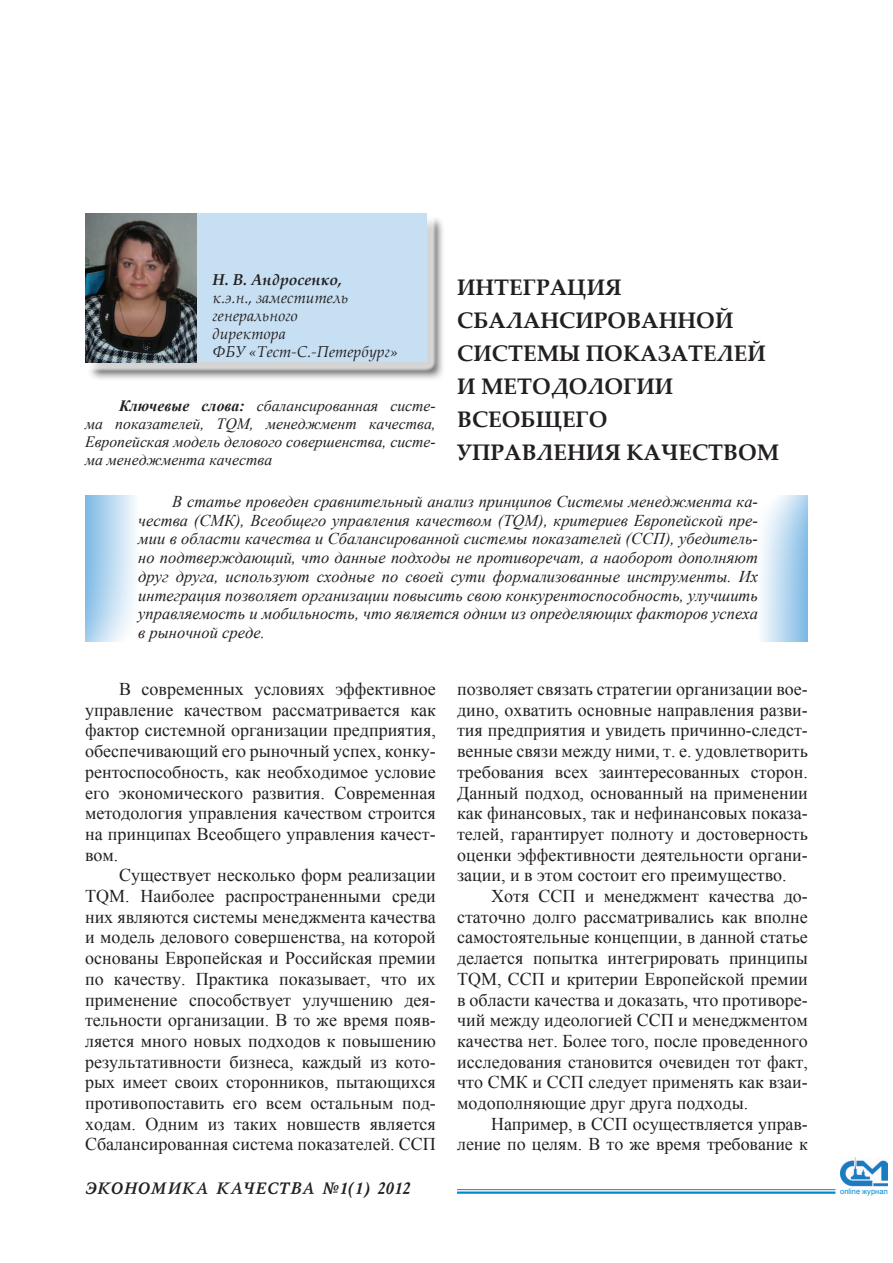
<style>
.page{position:relative;width:893px;height:1263px;background:#fff}
.page>*{position:absolute;margin:0;border:0;box-sizing:border-box;transform-origin:0 0}
.t1{font:700 22.5px/33px "Palatino Linotype";color:#231f20}
.t2{font:18px/20.7px "Times New Roman";color:#231f20;text-align:justify}
.t3{font:italic 16.5px/18.8px "Times New Roman";color:#231f20;text-align:justify}
.t4{font:italic 700 16.5px "Mysl C";color:#231f20}
.t5{font:italic 15.75px/18px "Times New Roman";color:#231f20;text-align:justify}
.t6{font:italic 15.75px/18px "Palatino Linotype";color:#231f20}
.t7{font:italic 700 15.75px "Palatino Linotype";color:#231f20}
.t8{font:7.5px "Arial";color:#0089cf}
.s1{font-weight:700}
</style>
<div class="page">
<hr style="left:457px;top:1189px;width:378px;height:1px;background:#0089cf">
<hr style="left:457px;top:1191px;width:378px;height:3px;background:#0089cf">
<img style="left:841px;top:1158px;width:46px;height:29px">
<div style="left:87px;top:216px;width:358px;height:165px;background:#231f20;opacity:.75"></div>
<div style="left:75px;top:203px;width:361px;height:169px;background:#fff;opacity:.75"></div>
<div style="left:85px;top:213px;width:342px;height:149px;background:#c7dff2"></div>
<svg style="left:85px;top:495px;width:51px;height:147px;background:#bfdcf1"></svg>
<svg style="left:761px;top:495px;width:47px;height:147px;background:#c0dcf2"></svg>
<img style="left:85px;top:213px;width:112px;height:149px">
<p class="t7" style="left:213px;top:268px;width:131px">Н. В. Андросенко,</p>
<p class="t6" style="left:213px;top:288px;width:187px">к.э.н., заместитель генерального<br>директора<br>ФБУ «Тест-С.-Петербург»</p>
<p class="t1" style="left:457px;top:270px;width:324px">ИНТЕГРАЦИЯ<br>СБАЛАНСИРОВАННОЙ<br>СИСТЕМЫ ПОКАЗАТЕЛЕЙ<br>И МЕТОДОЛОГИИ<br>ВСЕОБЩЕГО<br>УПРАВЛЕНИЯ КАЧЕСТВОМ</p>
<p class="t3" style="left:138px;top:492px;width:621px;text-indent:34px">В статье проведен сравнительный анализ принципов Системы менеджмента ка&shy;чества (СМК), Всеобщего управления качеством (TQM), критериев Европейской пре&shy;мии в области качества и Сбалансированной системы показателей (ССП), убедитель&shy;но подтверждающий, что данные подходы не противоречат, а наоборот дополняют друг друга, используют сходные по своей сути формализованные инструменты. Их интеграция позволяет организации повысить свою конкурентоспособность, улучшить управляемость и мобильность, что является одним из определяющих факторов успеха в рыночной среде.</p>
<p class="t5" style="left:85px;top:396px;width:352px;text-indent:34px"><span class="s1">Ключевые слова:</span> сбалансированная систе&shy;ма показателей, TQM, менеджмент качества, Европейская модель делового совершенства, систе&shy;ма менеджмента качества</p>
<p class="t2" style="left:85px;top:678px;width:352px;text-indent:34px">В современных условиях эффективное управление качеством рассматривается как фактор системной организации предприятия, обеспечивающий его рыночный успех, конку&shy;рентоспособность, как необходимое условие его экономического развития. Современная методология управления качеством строится на принципах Всеобщего управления качест&shy;вом.</p>
<p class="t2" style="left:85px;top:865px;width:352px;text-indent:34px">Существует несколько форм реализации TQM. Наиболее распространенными среди них являются системы менеджмента качества и модель делового совершенства, на которой основаны Европейская и Российская премии по качеству. Практика показывает, что их применение способствует улучшению дея&shy;тельности организации. В то же время появ&shy;ляется много новых подходов к повышению результативности бизнеса, каждый из кото&shy;рых имеет своих сторонников, пытающихся противопоставить его всем остальным под&shy;ходам. Одним из таких новшеств является Сбалансированная система показателей. ССП</p>
<p class="t2" style="left:457px;top:678px;width:352px">позволяет связать стратегии организации вое&shy;дино, охватить основные направления разви&shy;тия предприятия и увидеть причинно-следст&shy;венные связи между ними, т. е. удовлетворить требования всех заинтересованных сторон.<br>Данный подход, основанный на применении как финансовых, так и нефинансовых показа&shy;телей, гарантирует полноту и достоверность оценки эффективности деятельности органи&shy;зации, и в этом состоит его преимущество.</p>
<p class="t2" style="left:457px;top:885px;width:352px;text-indent:34px">Хотя ССП и менеджмент качества до&shy;статочно долго рассматривались как вполне самостоятельные концепции, в данной статье делается попытка интегрировать принципы TQM, ССП и критерии Европейской премии в области качества и доказать, что противоре&shy;чий между идеологией ССП и менеджментом качества нет. Более того, после проведенного исследования становится очевиден тот факт, что СМК и ССП следует применять как взаи&shy;модополняющие друг друга подходы.</p>
<p class="t2" style="left:457px;top:1113px;width:352px;text-align:right">Например, в ССП осуществляется управ&shy;ление по целям. В то же время требование к</p>
<p class="t4" style="left:84px;top:1179px;width:327px">ЭКОНОМИКА КАЧЕСТВА №1(1) 2012</p>
<p class="t8" style="left:840px;top:1186px;width:49px">online журнал</p>
</div>
